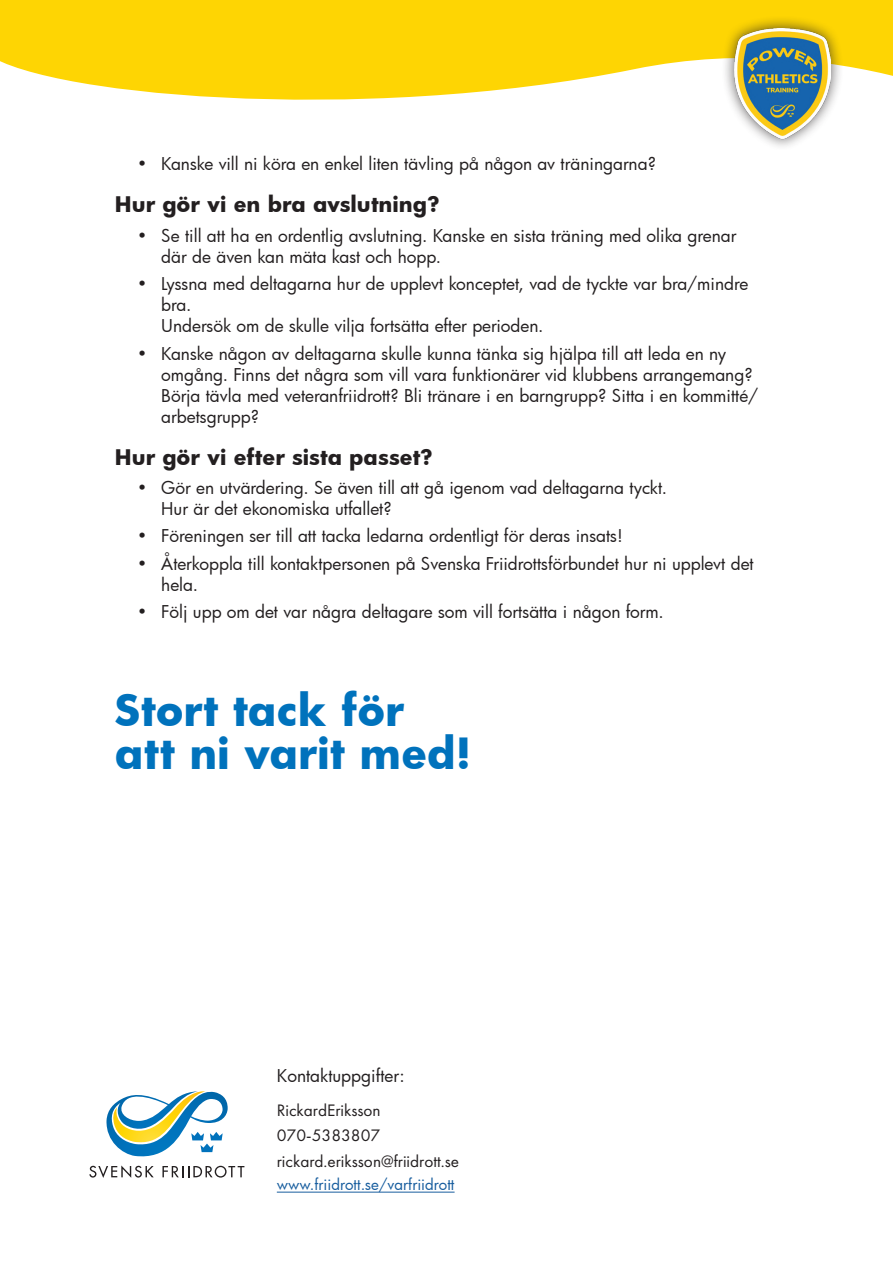
<style>
.page{position:relative;width:893px;height:1263px;background:#fff}
.page>*{position:absolute;margin:0;border:0;box-sizing:border-box;transform-origin:0 0}
.Styckeformat_1{font:700 42px/43.5px "Futura";color:#0072bc}
.Styckeformat_2{font:700 21px "Futura";color:#231f20}
.Brödtext_-_lista{font:17.25px/21px "Futura";color:#231f20}
.Brödtext{font:17.25px/25.3px "Futura PT";color:#231f20}
.Brödtext-2{font:17.25px/33.8px "Futura";color:#231f20}
.Brödtext-3{font:15px "Futura";color:#175d9e}
.s1{font-family:"Futura PT"}
</style>
<div class="page">
<svg style="left:0;top:0;width:893px;height:100px;background:#fedb27"></svg>
<div style="left:721px;top:15px;width:122px;height:136px;background:#231f20;opacity:.75"></div>
<img style="left:734px;top:28px;width:96px;height:112px">
<svg style="left:89px;top:1091px;width:155px;height:87px"></svg>
<hr style="left:277px;top:1191px;width:178px;height:1px;background:#175d9e">
<p class="Brödtext_-_lista" style="left:137px;top:153px;width:520px">• Kanske vill ni köra en enkel liten tävling på någon av träningarna?</p>
<p class="Styckeformat_2" style="left:115px;top:190px;width:326px">Hur gör vi en bra avslutning?</p>
<p class="Brödtext_-_lista" style="left:161px;top:225px;width:577px;text-indent:-24px">• Se till att ha en ordentlig avslutning. Kanske en sista träning med olika grenar där de även kan mäta kast och hopp.</p>
<p class="Brödtext_-_lista" style="left:161px;top:273px;width:588px;text-indent:-24px">• Lyssna med deltagarna hur de upplevt konceptet, vad de tyckte var bra/mindre bra.<br>Undersök om de skulle vilja fortsätta efter perioden.</p>
<p class="Brödtext_-_lista" style="left:161px;top:342px;width:598px;text-indent:-24px">• Kanske någon av deltagarna skulle kunna tänka sig hjälpa till att leda en ny omgång. Finns det några som vill vara funktionärer vid klubbens arrangemang?<br>Börja tävla med veteranfriidrott? Bli tränare i en barngrupp? Sitta i en kommitté/ arbetsgrupp?</p>
<p class="Styckeformat_2" style="left:115px;top:442px;width:319px">Hur gör vi efter sista passet?</p>
<p class="Brödtext_-_lista" style="left:161px;top:477px;width:507px;text-indent:-24px">• Gör en utvärdering. Se även till att gå igenom vad deltagarna tyckt.<br>Hur är det ekonomiska utfallet?</p>
<p class="Brödtext_-_lista" style="left:137px;top:525px;width:487px">• Föreningen ser till att tacka ledarna ordentligt för deras insats!</p>
<p class="Brödtext_-_lista" style="left:161px;top:553px;width:594px;text-indent:-24px">• Återkoppla till kontaktpersonen på Svenska Friidrottsförbundet hur ni upplevt det hela.</p>
<p class="Brödtext_-_lista" style="left:137px;top:601px;width:528px">• Följ upp om det var några deltagare som vill fortsätta i någon form.</p>
<p class="Styckeformat_1" style="left:115px;top:687px;width:358px">Stort tack för att ni varit med!</p>
<p class="Brödtext-2" style="left:277px;top:1059px;width:129px">Kontaktuppgifter:<br><span class="s1">RickardEriksson</span></p>
<p class="Brödtext" style="left:277px;top:1123px;width:184px">070-5383807 rickard.eriksson@friidrott.se</p>
<p class="Brödtext-3" style="left:277px;top:1174px;width:179px">www.friidrott.se/varfriidrott</p>
</div>
